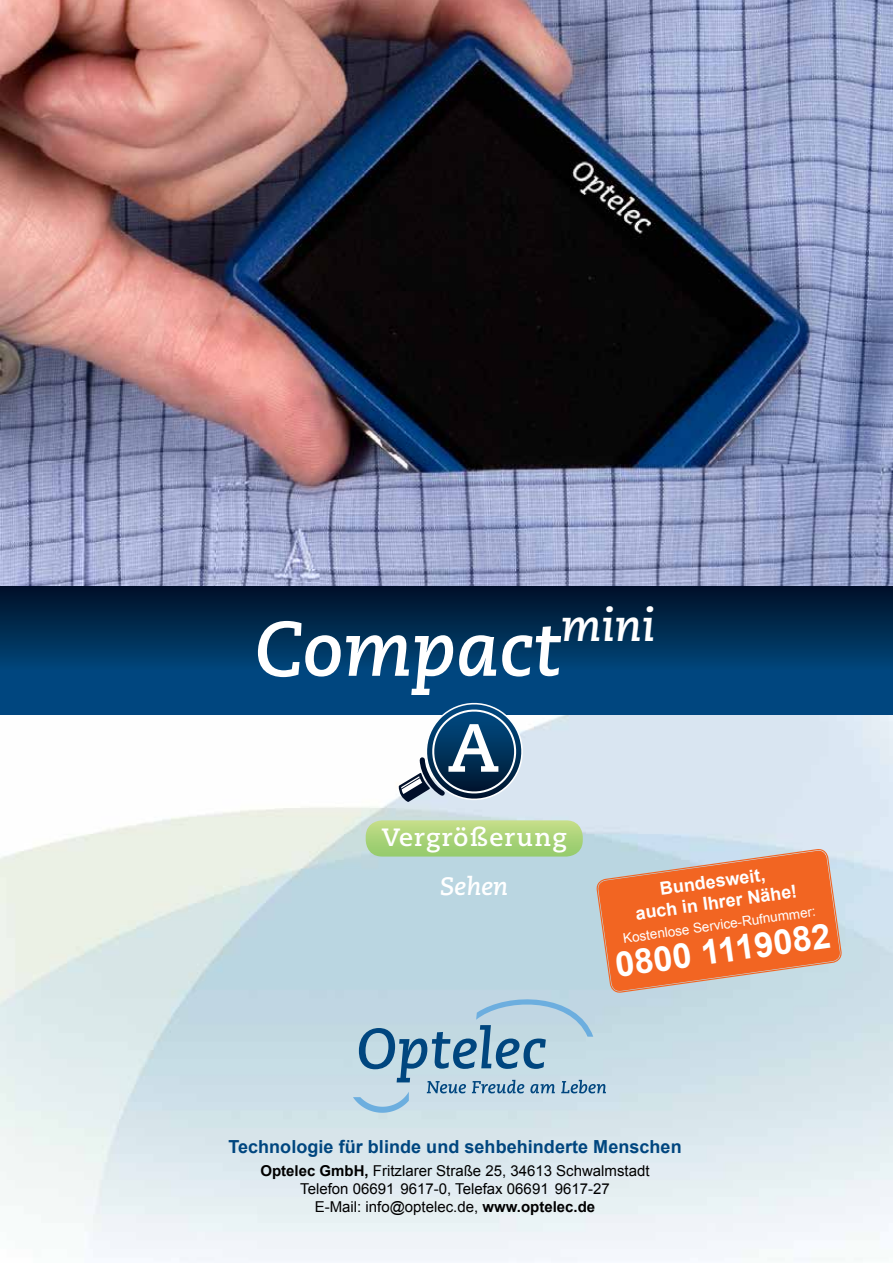
<style>
.page{position:relative;width:893px;height:1263px;background:#fff}
.page>*{position:absolute;margin:0;border:0;box-sizing:border-box;transform-origin:0 0}
.t1{font:italic 700 76.5px "Caecilia";color:#fff}
.t2{font:italic 700 44.55px "Caecilia";color:#fff}
.t3{font:700 34.5px "Arial";color:#fff}
.t4{font:700 25.05px "Caecilia";letter-spacing:.05em;color:#fff}
.t5{font:italic 700 25.05px "Caecilia";color:#fff}
.t6{font:700 18px "Arial";letter-spacing:.005em;color:#00467f}
.t7{font:700 18px/21px "Arial";color:#fff;text-align:center}
.t8{font:15px/18px "Arial";color:#000;text-align:center}
.t9{font:13.5px "Arial";color:#fff}
.s1{font-weight:700}
</style>
<div class="page">
<img style="left:0;top:0;width:893px;height:1263px">
<svg style="left:0;top:587px;width:893px;height:127px"></svg>
<svg style="left:398px;top:702px;width:131px;height:102px"></svg>
<svg style="left:353px;top:820px;width:489px;height:293px"></svg>
<h2 class="t2" style="left:561px;top:600px;width:96px">mini</h2>
<h1 class="t1" style="left:255px;top:604px;width:308px">Compact</h1>
<h3 class="t4" style="left:382px;top:822px;width:187px">Vergrößerung</h3>
<h3 class="t5" style="left:440px;top:872px;width:70px">Sehen</h3>
<p class="t7" style="left:631px;top:883px;width:165px;rotate:-8deg">Bundesweit,<br>auch in Ihrer Nähe!</p>
<p class="t9" style="left:622px;top:929px;width:196px;rotate:-8deg">Kostenlose Service-Rufnummer:</p>
<h3 class="t3" style="left:612px;top:942px;width:218px;rotate:-8deg">0800 1119082</h3>
<p class="t6" style="left:228px;top:1134px;width:455px">Technologie für blinde und sehbehinderte Menschen</p>
<p class="t8" style="left:260px;top:1162px;width:391px"><span class="s1">Optelec GmbH,</span> Fritzlarer Straße 25, 34613 Schwalmstadt<br>Telefon 06691 9617-0, Telefax 06691 9617-27<br>E-Mail: info@optelec.de, <span class="s1">www.optelec.de</span></p>
</div>
